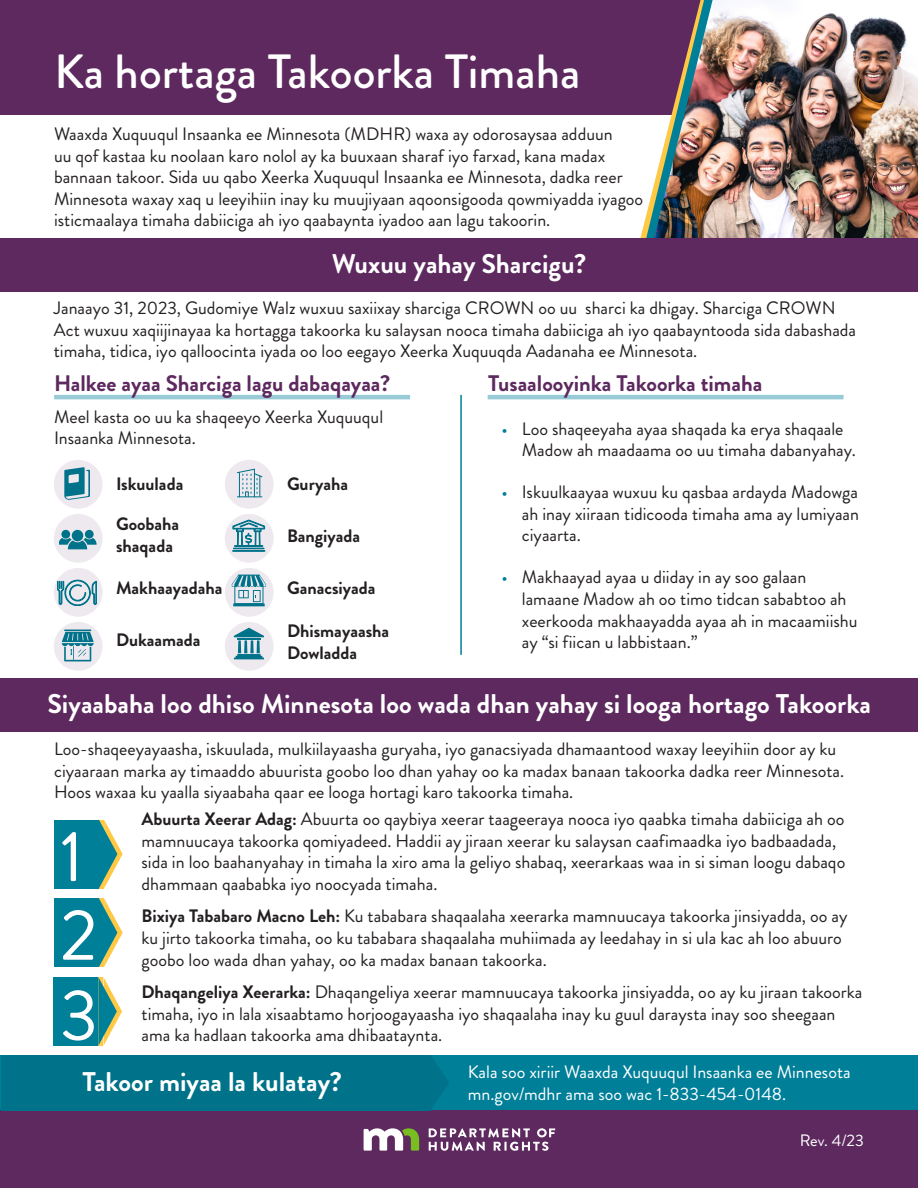
<style>
.page{position:relative;width:918px;height:1188px;background:#fff}
.page>*{position:absolute;margin:0;border:0;box-sizing:border-box;transform-origin:0 0}
.t1{font:72px "Brandon Grotesque";color:#fff}
.t2{font:500 48px "Brandon Grotesque";color:#fff}
.t3{font:700 27px "Brandon Grotesque";color:#fff}
.t4{font:700 22.5px "Brandon Grotesque";color:#5d295f}
.t5{font:18px/21.6px "Brandon Grotesque";color:#231f20}
.t6{font:700 18px/21.6px "Brandon Grotesque";color:#231f20}
.t7{font:18px/21.6px "Brandon Grotesque";color:#fff}
.For_more_information{font:16.5px "Brandon Grotesque";color:#fff}
.s1{color:#007f99}
.s2{font-weight:700}
</style>
<div class="page">
<div style="left:0;top:0;width:918px;height:114px;background:#5d295f"></div>
<svg style="left:645px;top:114px;width:8px;height:124px"></svg>
<div style="left:0;top:1055px;width:918px;height:55px;background:#007f99"></div>
<div style="left:0;top:1110px;width:918px;height:78px;background:#5d295f"></div>
<img style="left:653px;top:0;width:265px;height:238px">
<div style="left:0;top:238px;width:918px;height:54px;background:#5d295f"></div>
<div style="left:0;top:678px;width:918px;height:54px;background:#5d295f"></div>
<hr style="left:460px;top:395px;width:2px;height:260px;background:#007f99">
<div style="left:54px;top:820px;width:45px;height:69px;background:#007f99"></div>
<svg style="left:99px;top:820px;width:24px;height:68px"></svg>
<div style="left:54px;top:898px;width:45px;height:69px;background:#007f99"></div>
<svg style="left:99px;top:898px;width:24px;height:69px"></svg>
<div style="left:53px;top:977px;width:45px;height:69px;background:#007f99"></div>
<svg style="left:98px;top:977px;width:24px;height:69px"></svg>
<svg style="left:364px;top:1128px;width:55px;height:23px"></svg>
<svg style="left:429px;top:1128px;width:126px;height:23px"></svg>
<hr style="left:54px;top:395px;width:356px;height:4px;background:#99cbd6">
<hr style="left:488px;top:395px;width:356px;height:4px;background:#99cbd6">
<div style="left:54px;top:460px;width:49px;height:49px;background:#eee9ef;border-radius:50%"></div>
<div style="left:54px;top:514px;width:49px;height:49px;background:#eee9ef;border-radius:50%"></div>
<div style="left:54px;top:568px;width:49px;height:49px;background:#eee9ef;border-radius:50%"></div>
<div style="left:54px;top:622px;width:49px;height:49px;background:#eee9ef;border-radius:50%"></div>
<div style="left:225px;top:460px;width:49px;height:49px;background:#eee9ef;border-radius:50%"></div>
<div style="left:225px;top:514px;width:49px;height:49px;background:#eee9ef;border-radius:50%"></div>
<div style="left:225px;top:568px;width:49px;height:49px;background:#eee9ef;border-radius:50%"></div>
<div style="left:225px;top:622px;width:49px;height:49px;background:#eee9ef;border-radius:50%"></div>
<svg style="left:237px;top:469px;width:25px;height:28px"></svg>
<svg style="left:232px;top:520px;width:34px;height:32px"></svg>
<svg style="left:232px;top:575px;width:34px;height:31px"></svg>
<svg style="left:234px;top:628px;width:30px;height:31px"></svg>
<div style="left:1px;top:1055px;width:430px;height:55px;background:#007289"></div>
<svg style="left:431px;top:1056px;width:18px;height:53px"></svg>
<svg style="left:64px;top:467px;width:26px;height:33px"></svg>
<div style="left:72px;top:530px;width:11px;height:11px;background:#007289;border-radius:50%"></div>
<div style="left:85px;top:530px;width:9px;height:9px;background:#007289;border-radius:50%"></div>
<div style="left:61px;top:530px;width:9px;height:9px;background:#007289;border-radius:50%"></div>
<svg style="left:59px;top:538px;width:38px;height:11px"></svg>
<svg style="left:57px;top:580px;width:40px;height:26px"></svg>
<svg style="left:62px;top:630px;width:32px;height:31px"></svg>
<h1 class="t2" style="left:54px;top:39px;width:528px">Ka hortaga Takoorka Timaha</h1>
<p class="t5" style="left:54px;top:123px;width:591px">Waaxda Xuquuqul Insaanka ee Minnesota (MDHR) waxa ay odorosaysaa adduun<br>uu qof kastaa ku noolaan karo nolol ay ka buuxaan sharaf iyo farxad, kana madax bannaan takoor. Sida uu qabo Xeerka Xuquuqul Insaanka ee Minnesota, dadka reer Minnesota waxay xaq u leeyihiin inay ku muujiyaan aqoonsigooda qowmiyadda iyagoo isticmaalaya timaha dabiiciga ah iyo qaabaynta iyadoo aan lagu takoorin.</p>
<h2 class="t3" style="left:332px;top:245px;width:256px">Wuxuu yahay Sharcigu?</h2>
<p class="t5" style="left:54px;top:297px;width:804px">Janaayo 31, 2023, Gudomiye Walz wuxuu saxiixay sharciga CROWN oo uu sharci ka dhigay. Sharciga CROWN<br>Act wuxuu xaqiijinayaa ka hortagga takoorka ku salaysan nooca timaha dabiiciga ah iyo qaabayntooda sida dabashada timaha, tidica, iyo qalloocinta iyada oo loo eegayo Xeerka Xuquuqda Aadanaha ee Minnesota.</p>
<h3 class="t4" style="left:54px;top:367px;width:338px">Halkee ayaa Sharciga lagu dabaqayaa?</h3>
<p class="t5" style="left:54px;top:406px;width:331px">Meel kasta oo uu ka shaqeeyo Xeerka Xuquuqul<br>Insaanka Minnesota.</p>
<p class="t6" style="left:116px;top:473px;width:69px">Iskuulada</p>
<p class="t6" style="left:116px;top:513px;width:65px">Goobaha shaqada</p>
<p class="t6" style="left:116px;top:577px;width:108px">Makhaayadaha</p>
<p class="t6" style="left:116px;top:629px;width:86px">Dukaamada</p>
<p class="t6" style="left:287px;top:473px;width:63px">Guryaha</p>
<p class="t6" style="left:287px;top:525px;width:75px">Bangiyada</p>
<p class="t6" style="left:287px;top:577px;width:90px">Ganacsiyada</p>
<p class="t6" style="left:287px;top:620px;width:104px">Dhismayaasha<br>Dowladda</p>
<h3 class="t4" style="left:488px;top:368px;width:276px">Tusaalooyinka Takoorka timaha</h3>
<p class="t5" style="left:522px;top:418px;width:336px;text-indent:-20px"><span class="s1">•</span> Loo shaqeeyaha ayaa shaqada ka erya shaqaale<br>Madow ah maadaama oo uu timaha dabanyahay.</p>
<p class="t5" style="left:522px;top:482px;width:339px;text-align:justify;text-indent:-20px"><span class="s1">•</span> Iskuulkaayaa wuxuu ku qasbaa ardayda Madowga ah inay xiiraan tidicooda timaha ama ay lumiyaan ciyaarta.</p>
<p class="t5" style="left:522px;top:567px;width:337px;text-indent:-20px"><span class="s1">•</span> Makhaayad ayaa u diiday in ay soo galaan lamaane Madow ah oo timo tidcan sababtoo ah xeerkooda makhaayadda ayaa ah in macaamiishu ay “si fiican u labbistaan.”</p>
<h2 class="t3" style="left:48px;top:684px;width:825px">Siyaabaha loo dhiso Minnesota loo wada dhan yahay si looga hortago Takoorka</h2>
<p class="t5" style="left:54px;top:738px;width:792px">Loo-shaqeeyayaasha, iskuulada, mulkiilayaasha guryaha, iyo ganacsiyada dhamaantood waxay leeyihiin door ay ku ciyaaraan marka ay timaaddo abuurista goobo loo dhan yahay oo ka madax banaan takoorka dadka reer Minnesota.<br>Hoos waxaa ku yaalla siyaabaha qaar ee looga hortagi karo takoorka timaha.</p>
<p class="t1" style="left:60px;top:807px;width:25px">1</p>
<p class="t1" style="left:60px;top:885px;width:39px">2</p>
<p class="t1" style="left:60px;top:966px;width:40px">3</p>
<p class="t5" style="left:142px;top:809px;width:705px"><span class="s2">Abuurta Xeerar Adag:</span> Abuurta oo qaybiya xeerar taageeraya nooca iyo qaabka timaha dabiiciga ah oo mamnuucaya takoorka qomiyadeed. Haddii ay jiraan xeerar ku salaysan caafimaadka iyo badbaadada, sida in loo baahanyahay in timaha la xiro ama la geliyo shabaq, xeerarkaas waa in si siman loogu dabaqo dhammaan qaababka iyo noocyada timaha.</p>
<p class="t5" style="left:142px;top:906px;width:707px"><span class="s2">Bixiya Tababaro Macno Leh:</span> Ku tababara shaqaalaha xeerarka mamnuucaya takoorka jinsiyadda, oo ay ku jirto takoorka timaha, oo ku tababara shaqaalaha muhiimada ay leedahay in si ula kac ah loo abuuro goobo loo wada dhan yahay, oo ka madax banaan takoorka.</p>
<p class="t5" style="left:142px;top:981px;width:722px"><span class="s2">Dhaqangeliya Xeerarka:</span> Dhaqangeliya xeerar mamnuucaya takoorka jinsiyadda, oo ay ku jiraan takoorka timaha, iyo in lala xisaabtamo horjoogayaasha iyo shaqaalaha inay ku guul daraysta inay soo sheegaan ama ka hadlaan takoorka ama dhibaataynta.</p>
<h2 class="t3" style="left:82px;top:1063px;width:261px">Takoor miyaa la kulatay?</h2>
<p class="t7" style="left:468px;top:1061px;width:384px">Kala soo xiriir Waaxda Xuquuqul Insaanka ee Minnesota mn.gov/mdhr ama soo wac 1-833-454-0148.</p>
<p class="For_more_information" style="left:800px;top:1129px;width:66px">Rev. 4/23</p>
</div>
